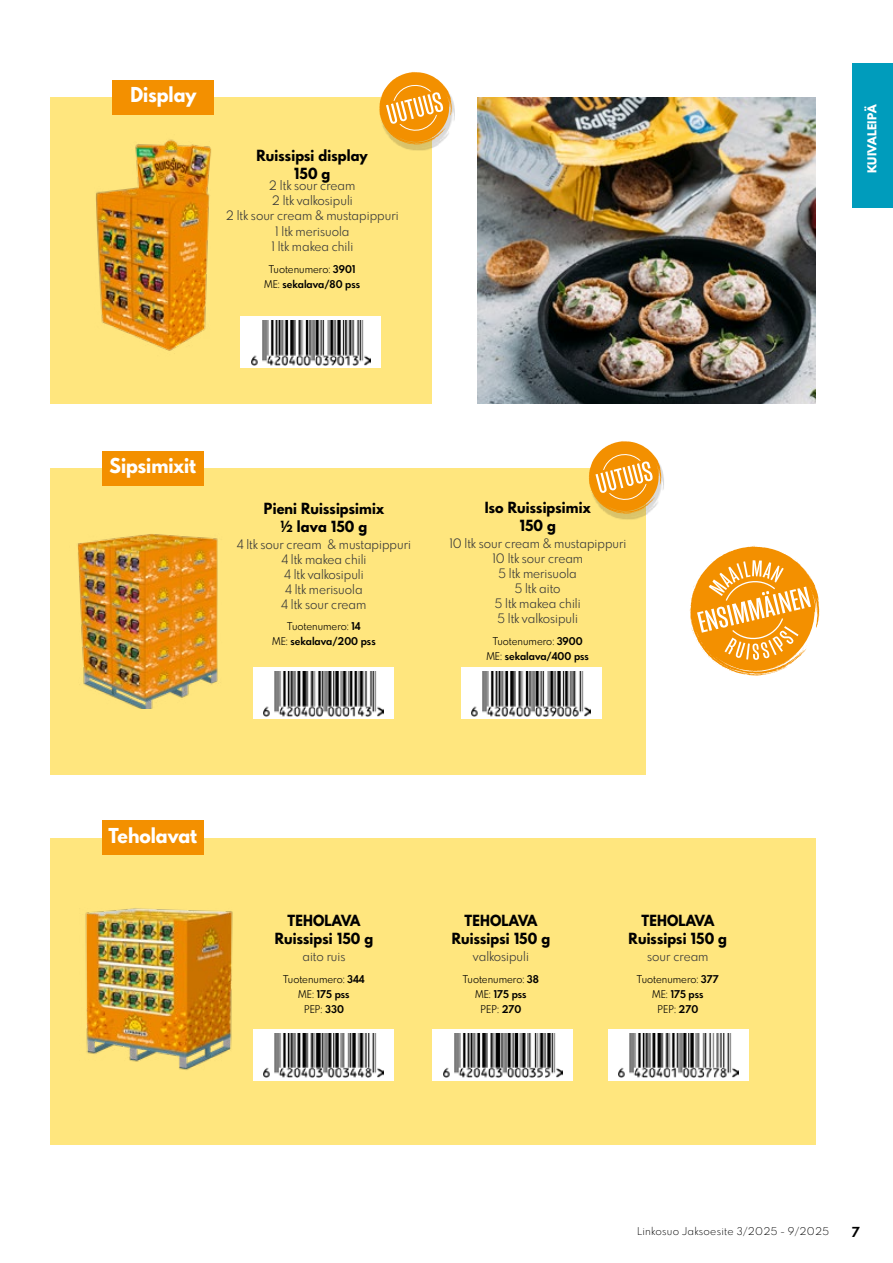
<style>
.page{position:relative;width:893px;height:1263px;background:#fff}
.page>*{position:absolute;margin:0;border:0;box-sizing:border-box;transform-origin:0 0}
.t1{font:800 20.1px "Spartan MB";color:#fff;scale:.95 1}
.t2{font:800 15px/18px "Spartan MB";letter-spacing:.01em;color:#000;text-align:center;scale:.95 1}
.t3{font:700 13.5px "Spartan MB";color:#000}
.t4{font:12.75px/15px "Spartan MB";color:#3b3b3a;text-align:center;scale:.95 1}
.t5{font:800 12px "Spartan MB";letter-spacing:.02em;color:#fff}
.t6{font:700 10.5px/15px "Spartan MB";color:#000;text-align:center;scale:.95 1}
.t7{font:10.5px/15px "Spartan MB";color:#000;text-align:center;scale:.95 1}
.t8{font:300 10.5px "Spartan MB";letter-spacing:.03em;color:#000}
.s1{font-weight:400}
.s2{font-weight:700}
</style>
<div class="page">
<svg style="left:689px;top:546px;width:130px;height:129px"></svg>
<div style="left:50px;top:468px;width:595px;height:307px;background:#ffe67e"></div>
<div style="left:102px;top:451px;width:102px;height:34px;background:#f39000"></div>
<img style="left:77px;top:534px;width:141px;height:174px">
<div style="left:591px;top:446px;width:74px;height:74px;background:#000;opacity:.15"></div>
<svg style="left:589px;top:441px;width:72px;height:73px"></svg>
<div style="left:253px;top:668px;width:141px;height:51px;background:#fff"></div>
<img style="left:264px;top:672px;width:119px;height:45px">
<div style="left:461px;top:668px;width:140px;height:51px;background:#fff"></div>
<img style="left:471px;top:672px;width:120px;height:45px">
<div style="left:50px;top:97px;width:381px;height:307px;background:#ffe67e"></div>
<div style="left:112px;top:80px;width:102px;height:34px;background:#f39000"></div>
<img style="left:96px;top:139px;width:115px;height:212px">
<div style="left:381px;top:77px;width:75px;height:74px;background:#000;opacity:.15"></div>
<svg style="left:379px;top:72px;width:73px;height:72px"></svg>
<img style="left:477px;top:97px;width:338px;height:307px">
<div style="left:241px;top:317px;width:140px;height:51px;background:#fff"></div>
<img style="left:251px;top:321px;width:120px;height:45px">
<div style="left:50px;top:838px;width:765px;height:306px;background:#ffe67e"></div>
<div style="left:102px;top:821px;width:102px;height:34px;background:#f39000"></div>
<img style="left:85px;top:908px;width:148px;height:162px">
<div style="left:253px;top:1029px;width:141px;height:51px;background:#fff"></div>
<img style="left:264px;top:1033px;width:119px;height:45px">
<div style="left:433px;top:1029px;width:140px;height:51px;background:#fff"></div>
<img style="left:443px;top:1033px;width:120px;height:45px">
<div style="left:608px;top:1029px;width:140px;height:51px;background:#fff"></div>
<img style="left:619px;top:1033px;width:119px;height:45px">
<div style="left:852px;top:63px;width:41px;height:145px;background:#009cbc"></div>
<h1 class="t1" style="left:131px;top:81px;width:71px">Display</h1>
<p class="t2" style="left:257px;top:146px;width:119px">Ruissipsi display<br>150 g</p>
<p class="t4" style="left:226px;top:178px;width:183px">2 ltk sour cream<br>2 ltk valkosipuli<br>2 ltk sour cream &amp; mustapippuri<br>1 ltk merisuola<br>1 ltk makea chili</p>
<p class="t6" style="left:264px;top:261px;width:103px"><span class="s1">Tuotenumero:</span> 3901<br><span class="s1">ME:</span> sekalava/80 pss</p>
<h1 class="t1" style="left:109px;top:452px;width:93px">Sipsimixit</h1>
<p class="t2" style="left:264px;top:498px;width:128px">Pieni Ruissipsimix ½ lava 150 g</p>
<p class="t4" style="left:237px;top:536px;width:185px">4 ltk sour cream &amp; mustapippuri<br>4 ltk makea chili<br>4 ltk valkosipuli<br>4 ltk merisuola<br>4 ltk sour cream</p>
<p class="t6" style="left:272px;top:618px;width:111px"><span class="s1">Tuotenumero:</span> 14<br><span class="s1">ME:</span> sekalava/200 pss</p>
<p class="t2" style="left:485px;top:498px;width:113px">Iso Ruissipsimix<br>150 g</p>
<p class="t4" style="left:449px;top:536px;width:188px">10 ltk sour cream &amp; mustapippuri<br>10 ltk sour cream<br>5 ltk merisuola<br>5 ltk aito<br>5 ltk makea chili<br>5 ltk valkosipuli</p>
<p class="t6" style="left:486px;top:633px;width:110px"><span class="s1">Tuotenumero:</span> 3900<br><span class="s1">ME:</span> sekalava/400 pss</p>
<h1 class="t1" style="left:109px;top:822px;width:95px">Teholavat</h1>
<p class="t2" style="left:275px;top:911px;width:105px">TEHOLAVA<br>Ruissipsi 150 g</p>
<p class="t4" style="left:302px;top:949px;width:47px">aito ruis</p>
<p class="t7" style="left:283px;top:971px;width:87px">Tuotenumero: <span class="s2">344<br></span>ME: <span class="s2">175 pss<br></span>PEP: <span class="s2">330</span></p>
<p class="t2" style="left:452px;top:911px;width:105px">TEHOLAVA<br>Ruissipsi 150 g</p>
<p class="t4" style="left:473px;top:949px;width:60px">valkosipuli</p>
<p class="t7" style="left:463px;top:971px;width:82px">Tuotenumero: <span class="s2">38<br></span>ME: <span class="s2">175 pss<br></span>PEP: <span class="s2">270</span></p>
<p class="t2" style="left:629px;top:911px;width:105px">TEHOLAVA<br>Ruissipsi 150 g</p>
<p class="t4" style="left:647px;top:949px;width:66px">sour cream</p>
<p class="t7" style="left:637px;top:971px;width:88px">Tuotenumero: <span class="s2">377<br></span>ME: <span class="s2">175 pss<br></span>PEP: <span class="s2">270</span></p>
<p class="t5" style="left:863px;top:173px;width:71px;rotate:-90deg">KUIVALEIPÄ</p>
<p class="t8" style="left:637px;top:1224px;width:194px">Linkosuo Jaksoesite 3/2025 - 9/2025</p>
<p class="t3" style="left:852px;top:1222px;width:10px">7</p>
</div>
